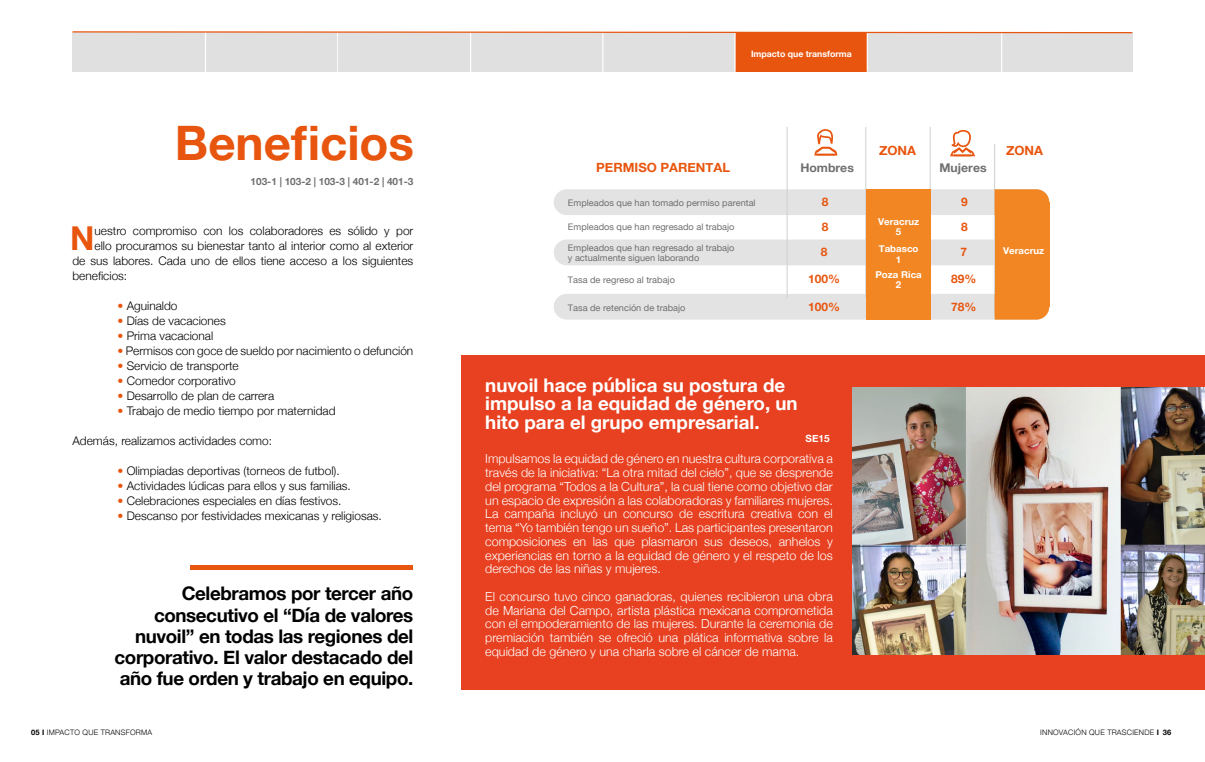
<style>
.page{position:relative;width:1205px;height:762px;background:#fff}
.page>*{position:absolute;margin:0;border:0;box-sizing:border-box;transform-origin:0 0}
.t1{font:700 47.5px "Helvetica Neue";color:#e8550e}
.t2{font:700 32.88px "Helvetica Neue";color:#e8550e}
.t3{font:700 18.75px/21.2px "Helvetica Neue";letter-spacing:-.02em;color:#000;text-align:right}
.t4{font:700 18.75px/18.8px "Helvetica Neue";color:#fff}
.t5{font:700 12.75px "Helvetica Neue";color:#e8550e}
.t6{font:300 12.5px/13.8px "Helvetica Neue";color:#fff;text-align:justify}
.t7{font:700 12px "Helvetica Neue";color:#706f6f}
.t8{font:300 11.88px "Helvetica Neue";color:#000}
.t9{font:700 11.75px/25.1px "Helvetica Neue";color:#e8550e;text-align:justify}
.t10{font:700 10px "Helvetica Neue";color:#706f6f}
.t11{font:700 10px "Helvetica Neue";color:#fff}
.t12{font:700 9.5px/10.2px "Helvetica Neue";color:#fff;text-align:center}
.t13{font:9px/9.8px "Helvetica Neue";color:#706f6f}
.t14{font:700 8.75px "Helvetica Neue";color:#fff}
.t15{font:300 7.5px "Helvetica Neue";letter-spacing:.03em;color:#000}
.s1{color:#e8550e}
.s2{font-weight:700}
</style>
<div class="page">
<div style="left:206px;top:33px;width:132px;height:39px;background:#e0e0e0"></div>
<div style="left:72px;top:33px;width:133px;height:39px;background:#e0e0e0"></div>
<div style="left:603px;top:33px;width:132px;height:39px;background:#e0e0e0"></div>
<div style="left:338px;top:33px;width:132px;height:39px;background:#e0e0e0"></div>
<div style="left:735px;top:33px;width:132px;height:39px;background:#e8550e"></div>
<div style="left:470px;top:33px;width:133px;height:39px;background:#e0e0e0"></div>
<div style="left:867px;top:33px;width:133px;height:39px;background:#e0e0e0"></div>
<div style="left:1000px;top:33px;width:132px;height:39px;background:#e0e0e0"></div>
<hr style="left:1001px;top:32px;width:1px;height:40px;background:#fff">
<hr style="left:867px;top:32px;width:1px;height:40px;background:#fff">
<hr style="left:734px;top:32px;width:1px;height:40px;background:#fff">
<hr style="left:602px;top:32px;width:1px;height:40px;background:#fff">
<hr style="left:470px;top:32px;width:1px;height:40px;background:#fff">
<hr style="left:337px;top:32px;width:1px;height:40px;background:#fff">
<svg style="left:72px;top:31px;width:1061px;height:3px"></svg>
<div style="left:461px;top:355px;width:744px;height:335px;background:#e74121"></div>
<div style="left:190px;top:565px;width:222px;height:5px;background:#e8550e"></div>
<div style="left:554px;top:189px;width:495px;height:26px;background:#e3e3e3;border-radius:13px"></div>
<div style="left:554px;top:239px;width:495px;height:26px;background:#e3e3e3;border-radius:13px"></div>
<div style="left:554px;top:294px;width:495px;height:26px;background:#e3e3e3;border-radius:13px"></div>
<svg style="left:814px;top:129px;width:23px;height:26px"></svg>
<svg style="left:950px;top:130px;width:25px;height:26px"></svg>
<hr style="left:994px;top:144px;width:1px;height:171px;background:#d0d0d0">
<hr style="left:930px;top:127px;width:1px;height:171px;background:#d0d0d0">
<hr style="left:865px;top:127px;width:1px;height:171px;background:#d0d0d0">
<hr style="left:787px;top:127px;width:1px;height:171px;background:#d0d0d0">
<div style="left:866px;top:189px;width:64px;height:131px;background:#f18623"></div>
<div style="left:994px;top:202px;width:55px;height:105px;background:#f18623"></div>
<svg style="left:994px;top:189px;width:55px;height:26px"></svg>
<svg style="left:994px;top:294px;width:55px;height:26px"></svg>
<img style="left:853px;top:387px;width:352px;height:267px">
<h1 class="t1" style="left:175px;top:105px;width:241px">Beneficios</h1>
<p class="t10" style="left:251px;top:173px;width:164px">103-1 | 103-2 | 103-3 | 401-2 | 401-3</p>
<h2 class="t2" style="left:70px;top:213px;width:26px">N</h2>
<p class="t8" style="left:95px;top:222px;width:320px">uestro compromiso con los colaboradores es sólido y por</p>
<p class="t8" style="left:95px;top:237px;width:320px">ello procuramos su bienestar tanto al interior como al exterior</p>
<p class="t8" style="left:72px;top:252px;width:342px">de sus labores. Cada uno de ellos tiene acceso a los siguientes</p>
<p class="t8" style="left:72px;top:267px;width:56px">beneficios:</p>
<p class="t8" style="left:117px;top:297px;width:62px"><span class="s1">•</span> Aguinaldo</p>
<p class="t8" style="left:117px;top:312px;width:110px"><span class="s1">•</span> Días de vacaciones</p>
<p class="t8" style="left:117px;top:327px;width:97px"><span class="s1">•</span> Prima vacacional</p>
<p class="t8" style="left:117px;top:342px;width:297px"><span class="s1">•</span> Permisos con goce de sueldo por nacimiento o defunción</p>
<p class="t8" style="left:117px;top:357px;width:123px"><span class="s1">•</span> Servicio de transporte</p>
<p class="t8" style="left:117px;top:372px;width:120px"><span class="s1">•</span> Comedor corporativo</p>
<p class="t8" style="left:117px;top:387px;width:158px"><span class="s1">•</span> Desarrollo de plan de carrera</p>
<p class="t8" style="left:117px;top:402px;width:219px"><span class="s1">•</span> Trabajo de medio tiempo por maternidad</p>
<p class="t8" style="left:72px;top:432px;width:201px">Además, realizamos actividades como:</p>
<p class="t8" style="left:117px;top:462px;width:224px"><span class="s1">•</span> Olimpiadas deportivas (torneos de futbol).</p>
<p class="t8" style="left:117px;top:477px;width:235px"><span class="s1">•</span> Actividades lúdicas para ellos y sus familias.</p>
<p class="t8" style="left:117px;top:492px;width:225px"><span class="s1">•</span> Celebraciones especiales en días festivos.</p>
<p class="t8" style="left:117px;top:507px;width:266px"><span class="s1">•</span> Descanso por festividades mexicanas y religiosas.</p>
<h3 class="t3" style="left:115px;top:583px;width:300px">Celebramos por tercer año consecutivo el “Día de valores nuvoil” en todas las regiones del corporativo. El valor destacado del año fue orden y trabajo en equipo.</h3>
<p class="t14" style="left:751px;top:47px;width:102px">Impacto que transforma</p>
<p class="t5" style="left:596px;top:157px;width:135px">PERMISO PARENTAL</p>
<p class="t13" style="left:568px;top:198px;width:189px">Empleados que han tomado permiso parental</p>
<p class="t13" style="left:568px;top:222px;width:168px">Empleados que han regresado al trabajo</p>
<p class="t13" style="left:568px;top:243px;width:168px">Empleados que han regresado al trabajo y actualmente siguen laborando</p>
<p class="t13" style="left:568px;top:275px;width:109px">Tasa de regreso al trabajo</p>
<p class="t13" style="left:568px;top:304px;width:119px">Tasa de retención de trabajo</p>
<p class="t5" style="left:879px;top:141px;width:39px">ZONA</p>
<p class="t7" style="left:800px;top:158px;width:55px">Hombres</p>
<p class="t7" style="left:939px;top:159px;width:49px">Mujeres</p>
<p class="t9" style="left:821px;top:190px;width:9px">8<br>8<br>8</p>
<p class="t9" style="left:808px;top:267px;width:33px">100%</p>
<p class="t9" style="left:808px;top:295px;width:33px">100%</p>
<p class="t12" style="left:878px;top:216px;width:43px">Veracruz<br>5</p>
<p class="t12" style="left:879px;top:244px;width:41px">Tabasco<br>1</p>
<p class="t12" style="left:875px;top:269px;width:48px">Poza Rica<br>2</p>
<p class="t9" style="left:960px;top:190px;width:9px">9<br>8<br>7</p>
<p class="t9" style="left:951px;top:267px;width:27px">89%</p>
<p class="t9" style="left:951px;top:295px;width:27px">78%</p>
<p class="t5" style="left:1006px;top:141px;width:39px">ZONA</p>
<p class="t12" style="left:1003px;top:246px;width:43px">Veracruz</p>
<h3 class="t4" style="left:485px;top:376px;width:314px">nuvoil hace pública su postura de impulso a la equidad de género, un hito para el grupo empresarial.</h3>
<p class="t11" style="left:805px;top:430px;width:26px">SE15</p>
<p class="t6" style="left:485px;top:451px;width:349px">Impulsamos la equidad de género en nuestra cultura corporativa a través de la iniciativa: “La otra mitad del cielo”, que se desprende del programa “Todos a la Cultura”, la cual tiene como objetivo dar un espacio de expresión a las colaboradoras y familiares mujeres.<br>La campaña incluyó un concurso de escritura creativa con el tema “Yo también tengo un sueño”. Las participantes presentaron composiciones en las que plasmaron sus deseos, anhelos y experiencias en torno a la equidad de género y el respeto de los derechos de las niñas y mujeres.</p>
<p class="t6" style="left:485px;top:588px;width:349px">El concurso tuvo cinco ganadoras, quienes recibieron una obra de Mariana del Campo, artista plástica mexicana comprometida con el empoderamiento de las mujeres. Durante la ceremonia de premiación también se ofreció una plática informativa sobre la equidad de género y una charla sobre el cáncer de mama.</p>
<p class="t15" style="left:31px;top:726px;width:122px"><span class="s2">05 I</span> IMPACTO QUE TRANSFORMA</p>
<p class="t15" style="left:1040px;top:726px;width:132px">INNOVACIÓN QUE TRASCIENDE <span class="s2">I 36</span></p>
</div>
